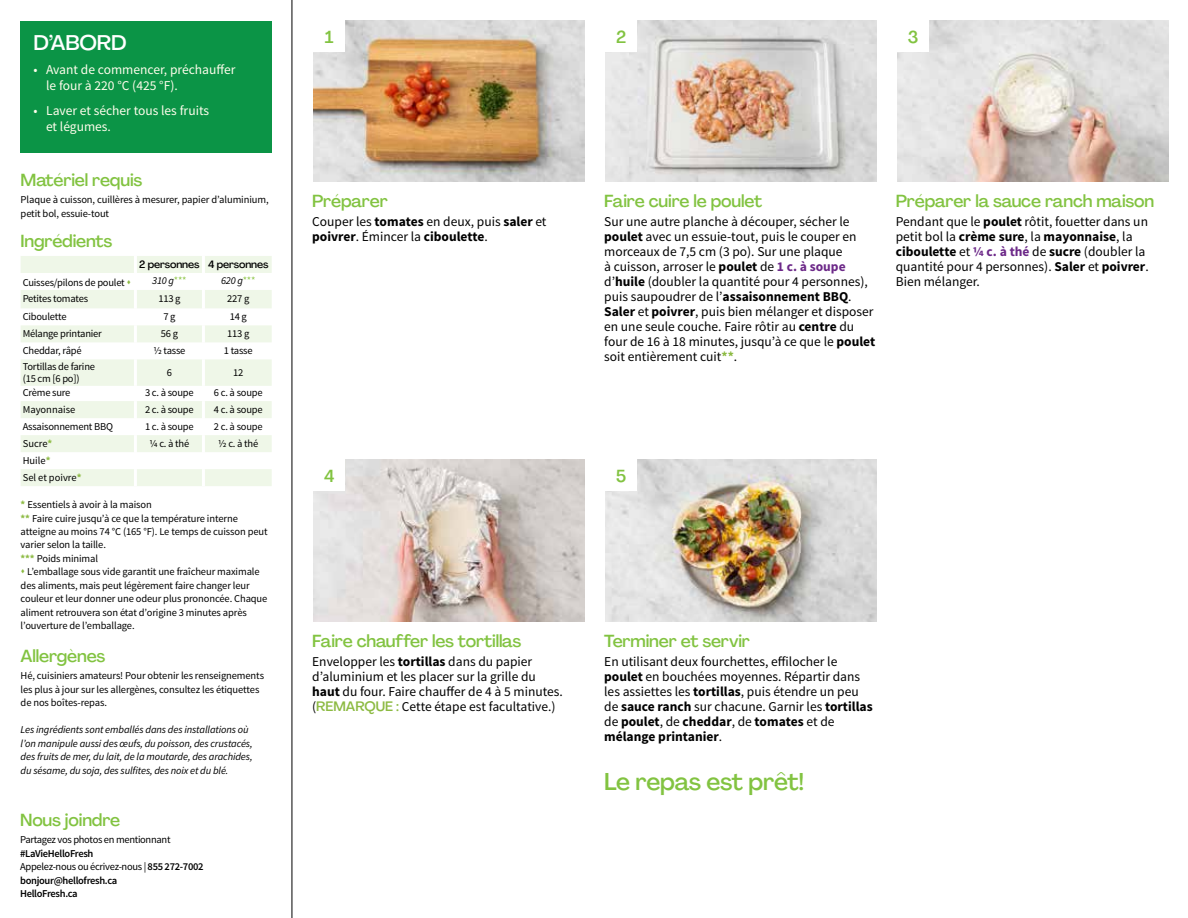
<style>
.page{position:relative;width:1188px;height:918px;background:#fff}
.page>*{position:absolute;margin:0;border:0;box-sizing:border-box;transform-origin:0 0}
.t1{font:500 24px "Agrandir";letter-spacing:-.02em;color:#82c341}
.t2{font:500 21px "Agrandir";letter-spacing:-.01em;color:#fff}
.t3{font:500 17.25px "Agrandir";letter-spacing:-.01em;color:#82c341}
.t4{font:13.5px/15px "Source Sans Pro";color:#000}
.t5{font:13.5px/16.2px "Source Sans Pro";color:#fffdec}
.t6{font:10.5px/13.5px "Source Sans Pro";letter-spacing:-.01em;color:#000}
.t7{font:italic 10.5px/13.5px "Source Sans Pro";letter-spacing:-.01em;color:#000}
.t8{font:600 10.5px/13.5px "Source Sans Pro";letter-spacing:-.03em;color:#000}
.t9{font:10.5px "Source Sans Pro";letter-spacing:-.03em;color:#000}
.t10{font:500 10.5px "Agrandir";letter-spacing:-.01em;color:#000}
.s1{color:#8cba42}
.s2{font-style:normal;color:#91c84e}
.s3{font-weight:700;color:#8cba42}
.s4{font-weight:400}
.s5{font-weight:700}
.s6{font-weight:700;color:#6c2888}
.s7{font-family:"Agrandir";font-weight:500;color:#8cba42}
</style>
<div class="page">
<hr style="left:292px;top:0;width:1px;height:918px;background:#000">
<svg style="left:21px;top:256px;width:251px;height:230px;fill:#eff7e8"></svg>
<hr style="left:134px;top:256px;width:3px;height:17px;background:#fff">
<hr style="left:202px;top:256px;width:3px;height:17px;background:#fff">
<hr style="left:134px;top:273px;width:3px;height:17px;background:#fff">
<hr style="left:202px;top:273px;width:3px;height:17px;background:#fff">
<hr style="left:134px;top:290px;width:3px;height:18px;background:#fff">
<hr style="left:202px;top:290px;width:3px;height:18px;background:#fff">
<hr style="left:134px;top:308px;width:3px;height:17px;background:#fff">
<hr style="left:202px;top:308px;width:3px;height:17px;background:#fff">
<hr style="left:134px;top:325px;width:3px;height:17px;background:#fff">
<hr style="left:202px;top:325px;width:3px;height:17px;background:#fff">
<hr style="left:134px;top:342px;width:3px;height:17px;background:#fff">
<hr style="left:202px;top:342px;width:3px;height:17px;background:#fff">
<hr style="left:134px;top:359px;width:3px;height:27px;background:#fff">
<hr style="left:202px;top:359px;width:3px;height:27px;background:#fff">
<hr style="left:134px;top:386px;width:3px;height:15px;background:#fff">
<hr style="left:202px;top:386px;width:3px;height:15px;background:#fff">
<hr style="left:134px;top:401px;width:3px;height:17px;background:#fff">
<hr style="left:202px;top:401px;width:3px;height:17px;background:#fff">
<hr style="left:134px;top:418px;width:3px;height:17px;background:#fff">
<hr style="left:202px;top:418px;width:3px;height:17px;background:#fff">
<hr style="left:134px;top:435px;width:3px;height:17px;background:#fff">
<hr style="left:202px;top:435px;width:3px;height:17px;background:#fff">
<hr style="left:134px;top:452px;width:3px;height:17px;background:#fff">
<hr style="left:202px;top:452px;width:3px;height:17px;background:#fff">
<hr style="left:134px;top:469px;width:3px;height:17px;background:#fff">
<hr style="left:202px;top:469px;width:3px;height:17px;background:#fff">
<div style="left:21px;top:21px;width:251px;height:132px;background:#0b9446"></div>
<img style="left:313px;top:459px;width:272px;height:162px">
<div style="left:313px;top:459px;width:32px;height:32px;background:#fff"></div>
<img style="left:605px;top:459px;width:272px;height:162px">
<div style="left:605px;top:459px;width:32px;height:32px;background:#fff"></div>
<img style="left:313px;top:20px;width:272px;height:161px">
<div style="left:313px;top:20px;width:32px;height:32px;background:#fff"></div>
<img style="left:605px;top:20px;width:272px;height:161px">
<div style="left:605px;top:20px;width:32px;height:32px;background:#fff"></div>
<img style="left:897px;top:20px;width:272px;height:161px">
<div style="left:897px;top:20px;width:32px;height:32px;background:#fff"></div>
<h2 class="t2" style="left:33px;top:29px;width:95px">D’ABORD</h2>
<p class="t5" style="left:46px;top:62px;width:191px;text-indent:-13px">• Avant de commencer, préchauffer le four à 220 °C (425 °F).</p>
<p class="t5" style="left:46px;top:103px;width:165px;text-indent:-13px">• Laver et sécher tous les fruits et légumes.</p>
<p class="t3" style="left:21px;top:169px;width:123px">Matériel requis</p>
<p class="t6" style="left:21px;top:193px;width:250px">Plaque à cuisson, cuillères à mesurer, papier d’aluminium, petit bol, essuie-tout</p>
<p class="t3" style="left:21px;top:231px;width:93px">Ingrédients</p>
<p class="t10" style="left:139px;top:257px;width:131px">2 personnes 4 personnes</p>
<p class="t6" style="left:23px;top:276px;width:110px">Cuisses/pilons de poulet <span class="s1">▲</span></p>
<p class="t7" style="left:152px;top:274px;width:36px">310 g<span class="s2">***</span></p>
<p class="t7" style="left:221px;top:274px;width:36px">620 g<span class="s2">***</span></p>
<p class="t6" style="left:23px;top:292px;width:67px">Petites tomates</p>
<p class="t6" style="left:158px;top:292px;width:24px">113 g</p>
<p class="t6" style="left:227px;top:292px;width:24px">227 g</p>
<p class="t6" style="left:23px;top:310px;width:45px">Ciboulette</p>
<p class="t6" style="left:163px;top:310px;width:14px">7 g</p>
<p class="t6" style="left:230px;top:310px;width:19px">14 g</p>
<p class="t6" style="left:23px;top:327px;width:81px">Mélange printanier</p>
<p class="t6" style="left:161px;top:327px;width:19px">56 g</p>
<p class="t6" style="left:227px;top:327px;width:24px">113 g</p>
<p class="t6" style="left:23px;top:344px;width:60px">Cheddar, râpé</p>
<p class="t6" style="left:153px;top:344px;width:34px">½ tasse</p>
<p class="t6" style="left:224px;top:344px;width:30px">1 tasse</p>
<p class="t6" style="left:23px;top:360px;width:74px;line-height:12px">Tortillas de farine (15 cm [6 po])</p>
<p class="t6" style="left:167px;top:366px;width:7px">6</p>
<p class="t6" style="left:233px;top:366px;width:12px">12</p>
<p class="t6" style="left:23px;top:386px;width:49px">Crème sure</p>
<p class="t6" style="left:145px;top:386px;width:50px">3 c. à soupe</p>
<p class="t6" style="left:214px;top:386px;width:50px">6 c. à soupe</p>
<p class="t6" style="left:23px;top:403px;width:54px">Mayonnaise</p>
<p class="t6" style="left:145px;top:403px;width:50px">2 c. à soupe</p>
<p class="t6" style="left:214px;top:403px;width:50px">4 c. à soupe</p>
<p class="t6" style="left:23px;top:420px;width:92px">Assaisonnement BBQ</p>
<p class="t6" style="left:145px;top:420px;width:50px">1 c. à soupe</p>
<p class="t6" style="left:214px;top:420px;width:50px">2 c. à soupe</p>
<p class="t6" style="left:23px;top:437px;width:31px">Sucre<span class="s3">*</span></p>
<p class="t6" style="left:150px;top:437px;width:41px">¼ c. à thé</p>
<p class="t6" style="left:218px;top:437px;width:42px">½ c. à thé</p>
<p class="t6" style="left:23px;top:452px;width:60px;line-height:17px">Huile<span class="s3">*<br></span>Sel et poivre<span class="s3">*</span></p>
<p class="t6" style="left:21px;top:498px;width:249px"><span class="s3">*</span> Essentiels à avoir à la maison<br><span class="s3">**</span> Faire cuire jusqu’à ce que la température interne atteigne au moins 74 °C (165 °F). Le temps de cuisson peut varier selon la taille.<br><span class="s3">***</span> Poids minimal</p>
<p class="t6" style="left:21px;top:565px;width:248px"><span class="s1">▲</span> L’emballage sous vide garantit une fraîcheur maximale des aliments, mais peut légèrement faire changer leur couleur et leur donner une odeur plus prononcée. Chaque aliment retrouvera son état d’origine 3 minutes après l’ouverture de l’emballage.</p>
<p class="t3" style="left:21px;top:645px;width:86px">Allergènes</p>
<p class="t6" style="left:21px;top:669px;width:245px">Hé, cuisiniers amateurs! Pour obtenir les renseignements les plus à jour sur les allergènes, consultez les étiquettes de nos boîtes-repas.</p>
<p class="t7" style="left:21px;top:723px;width:234px">Les ingrédients sont emballés dans des installations où l’on manipule aussi des œufs, du poisson, des crustacés, des fruits de mer, du lait, de la moutarde, des arachides, du sésame, du soja, des sulfites, des noix et du blé.</p>
<p class="t3" style="left:20px;top:809px;width:102px">Nous joindre</p>
<p class="t9" style="left:20px;top:833px;width:152px">Partagez vos photos en mentionnant</p>
<p class="t8" style="left:20px;top:847px;width:185px">#LaVieHelloFresh<br><span class="s4">Appelez-nous ou écrivez-nous |</span> 855 272-7002 bonjour@hellofresh.ca<br>HelloFresh.ca</p>
<p class="t3" style="left:325px;top:26px;width:10px">1</p>
<p class="t3" style="left:616px;top:26px;width:12px">2</p>
<p class="t3" style="left:908px;top:26px;width:12px">3</p>
<p class="t3" style="left:312px;top:190px;width:77px">Préparer</p>
<p class="t4" style="left:312px;top:214px;width:236px">Couper les <span class="s5">tomates</span> en deux, puis <span class="s5">saler</span> et <span class="s5">poivrer</span>. Émincer la <span class="s5">ciboulette</span>.</p>
<p class="t3" style="left:604px;top:190px;width:159px">Faire cuire le poulet</p>
<p class="t4" style="left:604px;top:214px;width:272px">Sur une autre planche à découper, sécher le <span class="s5">poulet</span> avec un essuie-tout, puis le couper en morceaux de 7,5 cm (3 po). Sur une plaque<br>à cuisson, arroser le <span class="s5">poulet</span> de <span class="s6">1 c. à soupe </span>d’<span class="s5">huile</span> (doubler la quantité pour 4 personnes), puis saupoudrer de l’<span class="s5">assaisonnement BBQ</span>.<br><span class="s5">Saler</span> et <span class="s5">poivrer</span>, puis bien mélanger et disposer en une seule couche. Faire rôtir au <span class="s5">centre</span> du four de 16 à 18 minutes, jusqu’à ce que le <span class="s5">poulet </span>soit entièrement cuit<span class="s3">**</span>.</p>
<p class="t3" style="left:896px;top:190px;width:260px">Préparer la sauce ranch maison</p>
<p class="t4" style="left:896px;top:214px;width:254px">Pendant que le <span class="s5">poulet</span> rôtit, fouetter dans un petit bol la <span class="s5">crème sure</span>, la <span class="s5">mayonnaise</span>, la <span class="s5">ciboulette</span> et <span class="s6">¼ c. à thé</span> de <span class="s5">sucre</span> (doubler la quantité pour 4 personnes). <span class="s5">Saler</span> et <span class="s5">poivrer</span>.<br>Bien mélanger.</p>
<p class="t3" style="left:324px;top:465px;width:12px">4</p>
<p class="t3" style="left:616px;top:465px;width:12px">5</p>
<p class="t3" style="left:312px;top:630px;width:211px">Faire chauffer les tortillas</p>
<p class="t4" style="left:312px;top:655px;width:252px">Envelopper les <span class="s5">tortillas</span> dans du papier d’aluminium et les placer sur la grille du <span class="s5">haut</span> du four. Faire chauffer de 4 à 5 minutes. (<span class="s7">REMARQUE :</span> Cette étape est facultative.)</p>
<p class="t3" style="left:604px;top:630px;width:147px">Terminer et servir</p>
<p class="t4" style="left:604px;top:655px;width:270px">En utilisant deux fourchettes, effilocher le <span class="s5">poulet</span> en bouchées moyennes. Répartir dans les assiettes les <span class="s5">tortillas</span>, puis étendre un peu de <span class="s5">sauce ranch</span> sur chacune. Garnir les <span class="s5">tortillas </span>de <span class="s5">poulet</span>, de <span class="s5">cheddar</span>, de <span class="s5">tomates</span> et de <span class="s5">mélange printanier</span>.</p>
<h1 class="t1" style="left:604px;top:767px;width:202px">Le repas est prêt!</h1>
</div>
